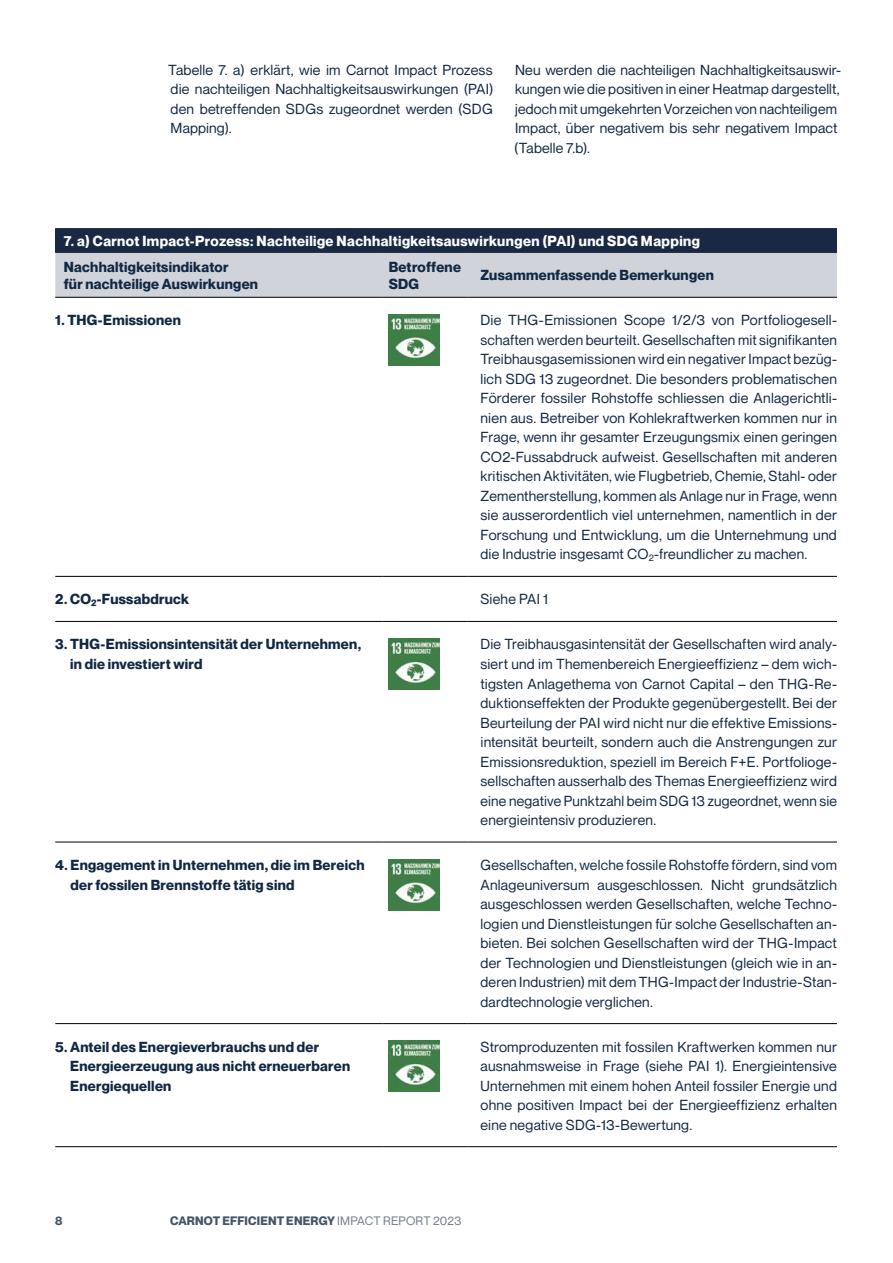
<style>
.page{position:relative;width:893px;height:1263px;background:#fff}
.page>*{position:absolute;margin:0;border:0;box-sizing:border-box;transform-origin:0 0}
.t1{font:14.25px/19.5px "Neue Montreal";letter-spacing:.01em;color:#112843;text-align:justify}
.t2{font:700 14.25px/19.5px "Neue Montreal";letter-spacing:.02em;color:#112843}
.t3{font:700 14.25px "Neue Montreal";letter-spacing:.03em;color:#fff}
.t4{font:700 12px "Neue Montreal";letter-spacing:.02em;color:#445469}
.s1{font-weight:400;color:#737f8f}
</style>
<div class="page">
<div style="left:55px;top:253px;width:782px;height:44px;background:#d0d4da"></div>
<hr style="left:55px;top:252px;width:328px;height:1px;background:#000">
<hr style="left:383px;top:252px;width:85px;height:1px;background:#000">
<hr style="left:468px;top:252px;width:369px;height:1px;background:#000">
<hr style="left:55px;top:297px;width:328px;height:1px;background:#000">
<hr style="left:383px;top:297px;width:85px;height:1px;background:#000">
<hr style="left:468px;top:297px;width:369px;height:1px;background:#000">
<hr style="left:55px;top:576px;width:328px;height:1px;background:#000">
<hr style="left:383px;top:576px;width:85px;height:1px;background:#000">
<hr style="left:468px;top:576px;width:369px;height:1px;background:#000">
<hr style="left:55px;top:621px;width:328px;height:1px;background:#000">
<hr style="left:383px;top:621px;width:85px;height:1px;background:#000">
<hr style="left:468px;top:621px;width:369px;height:1px;background:#000">
<hr style="left:55px;top:842px;width:328px;height:1px;background:#000">
<hr style="left:383px;top:842px;width:85px;height:1px;background:#000">
<hr style="left:468px;top:842px;width:369px;height:1px;background:#000">
<hr style="left:55px;top:1023px;width:328px;height:1px;background:#000">
<hr style="left:383px;top:1023px;width:85px;height:1px;background:#000">
<hr style="left:468px;top:1023px;width:369px;height:1px;background:#000">
<hr style="left:55px;top:1146px;width:328px;height:1px;background:#000">
<hr style="left:383px;top:1146px;width:85px;height:1px;background:#000">
<hr style="left:468px;top:1146px;width:369px;height:1px;background:#000">
<div style="left:55px;top:228px;width:782px;height:24px;background:#192944"></div>
<img style="left:389px;top:314px;width:51px;height:51px">
<img style="left:389px;top:638px;width:51px;height:51px">
<img style="left:389px;top:859px;width:51px;height:51px">
<img style="left:389px;top:1040px;width:51px;height:52px">
<p class="t1" style="left:168px;top:60px;width:327px">Tabelle 7. a) erklärt, wie im Carnot Impact Prozess die nachteiligen Nachhaltigkeitsauswirkungen (PAI) den betreffenden SDGs zugeordnet werden (SDG Mapping).</p>
<p class="t1" style="left:514px;top:60px;width:328px;text-align:left">Neu werden die nachteiligen Nachhaltigkeitsauswir&shy;kungen wie die positiven in einer Heatmap dargestellt, jedoch mit umgekehrten Vorzeichen von nachteiligem Impact, über negativem bis sehr negativem Impact (Tabelle 7.b).</p>
<p class="t3" style="left:64px;top:232px;width:638px">7. a) Carnot Impact-Prozess: Nachteilige Nachhaltigkeitsauswirkungen (PAI) und SDG Mapping</p>
<p class="t2" style="left:64px;top:258px;width:196px;line-height:17.1px">Nachhaltigkeitsindikator<br>für nachteilige Auswirkungen</p>
<p class="t2" style="left:389px;top:258px;width:74px;line-height:17.1px">Betroffene<br>SDG</p>
<p class="t2" style="left:480px;top:265px;width:235px">Zusammenfassende Bemerkungen</p>
<p class="t2" style="left:55px;top:310px;width:127px">1. THG-Emissionen</p>
<p class="t1" style="left:480px;top:311px;width:358px">Die THG-Emissionen Scope 1/2/3 von Portfoliogesell&shy;schaften werden beurteilt. Gesellschaften mit signifikanten Treibhausgasemissionen wird ein negativer Impact bezüg&shy;lich SDG 13 zugeordnet. Die besonders problematischen Förderer fossiler Rohstoffe schliessen die Anlagerichtli&shy;nien aus. Betreiber von Kohlekraftwerken kommen nur in Frage, wenn ihr gesamter Erzeugungsmix einen geringen CO2-Fussabdruck aufweist. Gesellschaften mit anderen kritischen Aktivitäten, wie Flugbetrieb, Chemie, Stahl- oder Zementherstellung, kommen als Anlage nur in Frage, wenn sie ausserordentlich viel unternehmen, namentlich in der Forschung und Entwicklung, um die Unternehmung und die Industrie insgesamt CO<sub>2</sub>-freundlicher zu machen.</p>
<p class="t2" style="left:55px;top:589px;width:136px">2. CO<sub>2</sub>-Fussabdruck</p>
<p class="t1" style="left:480px;top:590px;width:69px">Siehe PAI 1</p>
<p class="t2" style="left:70px;top:635px;width:292px;text-indent:-15px">3. THG-Emissionsintensität der Unternehmen, in die investiert wird</p>
<p class="t1" style="left:480px;top:635px;width:358px">Die Treibhausgasintensität der Gesellschaften wird analy&shy;siert und im Themenbereich Energieeffizienz – dem wich&shy;tigsten Anlagethema von Carnot Capital – den THG-Re&shy;duktionseffekten der Produkte gegenübergestellt. Bei der Beurteilung der PAI wird nicht nur die effektive Emissions&shy;intensität beurteilt, sondern auch die Anstrengungen zur Emissionsreduktion, speziell im Bereich F+E. Portfolioge&shy;sellschaften ausserhalb des Themas Energieeffizienz wird eine negative Punktzahl beim SDG 13 zugeordnet, wenn sie energieintensiv produzieren.</p>
<p class="t2" style="left:70px;top:855px;width:295px;text-indent:-15px">4. Engagement in Unternehmen, die im Bereich der fossilen Brennstoffe tätig sind</p>
<p class="t1" style="left:480px;top:855px;width:358px">Gesellschaften, welche fossile Rohstoffe fördern, sind vom Anlageuniversum ausgeschlossen. Nicht grundsätzlich ausgeschlossen werden Gesellschaften, welche Techno&shy;logien und Dienstleistungen für solche Gesellschaften an&shy;bieten. Bei solchen Gesellschaften wird der THG-Impact der Technologien und Dienstleistungen (gleich wie in an&shy;deren Industrien) mit dem THG-Impact der Industrie-Stan&shy;dardtechnologie verglichen.</p>
<p class="t2" style="left:70px;top:1037px;width:281px;text-indent:-15px">5. Anteil des Energieverbrauchs und der<br>Energieerzeugung aus nicht erneuerbaren<br>Energiequellen</p>
<p class="t1" style="left:480px;top:1037px;width:358px">Stromproduzenten mit fossilen Kraftwerken kommen nur ausnahmsweise in Frage (siehe PAI 1). Energieintensive Unternehmen mit einem hohen Anteil fossiler Energie und ohne positiven Impact bei der Energieeffizienz erhalten eine negative SDG-13-Bewertung.</p>
<p class="t4" style="left:55px;top:1214px;width:9px">8</p>
<p class="t4" style="left:170px;top:1214px;width:293px">CARNOT EFFICIENT ENERGY <span class="s1">IMPACT REPORT 2023</span></p>
</div>
